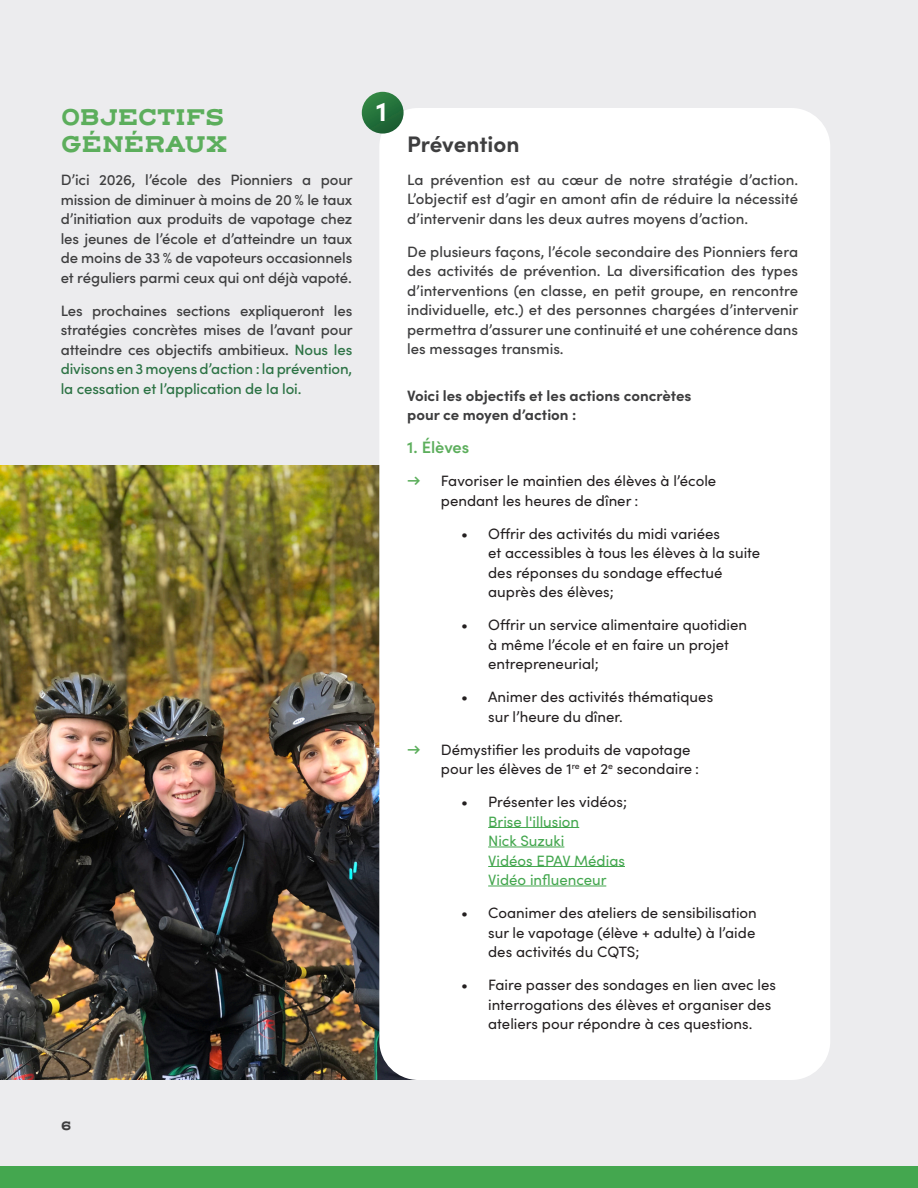
<style>
.page{position:relative;width:918px;height:1188px;background:#fff}
.page>*{position:absolute;margin:0;border:0;box-sizing:border-box;transform-origin:0 0}
.Texte_courant{font:700 27.3px "Sofia Pro";color:#fff}
.Titre{font:700 22.5px/27px "Henderson Slab Basic";letter-spacing:-.03em;color:#5cae5c}
.Sous-titre{font:700 22.5px "Sofia Pro";letter-spacing:-.005em;color:#3e3e3f}
.intertitre{font:600 16.5px "Sofia Pro";color:#5cae5c}
.Texte_courant-2{font:500 15px/19.5px "Sofia Pro";letter-spacing:-.01em;color:#3e3e3f;text-align:justify}
.t1{font:15px/19.5px "Sofia Pro";color:#231f20}
.t2{font:15px/19.5px "Sofia Pro";color:#44a74f}
.Texte_courant-3{font:700 15px/19.5px "Sofia Pro";color:#3e3e3f}
.t3{font:700 12px "Henderson Slab Basic";color:#3e3e3f}
.s1{color:#2d7345}
.s2{font-weight:700;color:#5cae5c}
.s3{color:#231f20}
</style>
<div class="page">
<div style="left:0;top:0;width:918px;height:1166px;background:#ececee"></div>
<img style="left:0;top:465px;width:412px;height:615px">
<div style="left:379px;top:108px;width:451px;height:972px;background:#fff;border-radius:39px"></div>
<hr style="left:488px;top:827px;width:91px;height:1px;background:#44a74f">
<hr style="left:488px;top:847px;width:76px;height:1px;background:#44a74f">
<hr style="left:488px;top:866px;width:137px;height:1px;background:#44a74f">
<hr style="left:488px;top:886px;width:118px;height:1px;background:#44a74f">
<svg style="left:362px;top:92px;width:42px;height:42px"></svg>
<div style="left:0;top:1166px;width:918px;height:22px;background:#44a74f"></div>
<p class="Titre" style="left:61px;top:105px;width:169px">OBJECTIFS<br>GÉNÉRAUX</p>
<p class="Texte_courant-2" style="left:61px;top:169px;width:294px">D’ici 2026, l’école des Pionniers a pour mission de diminuer à moins de 20 % le taux d’initiation aux produits de vapotage chez les jeunes de l’école et d’atteindre un taux de moins de 33 % de vapoteurs occasionnels et réguliers parmi ceux qui ont déjà vapoté.</p>
<p class="Texte_courant-2" style="left:61px;top:300px;width:293px">Les prochaines sections expliqueront les stratégies concrètes mises de l’avant pour atteindre ces objectifs ambitieux. <span class="s1">Nous les divisons en 3 moyens d’action : la prévention, la cessation et l’application de la loi.</span></p>
<p class="Texte_courant" style="left:376px;top:91px;width:12px">1</p>
<p class="Sous-titre" style="left:407px;top:126px;width:114px">Prévention</p>
<p class="Texte_courant-2" style="left:407px;top:169px;width:392px">La prévention est au cœur de notre stratégie d’action.<br>L’objectif est d’agir en amont afin de réduire la nécessité d’intervenir dans les deux autres moyens d’action.</p>
<p class="Texte_courant-2" style="left:407px;top:241px;width:393px">De plusieurs façons, l’école secondaire des Pionniers fera des activités de prévention. La diversification des types d’interventions (en classe, en petit groupe, en rencontre individuelle, etc.) et des personnes chargées d’intervenir permettra d’assurer une continuité et une cohérence dans les messages transmis.</p>
<p class="Texte_courant-3" style="left:407px;top:384px;width:286px">Voici les objectifs et les actions concrètes pour ce moyen d’action :</p>
<p class="intertitre" style="left:407px;top:435px;width:64px">1. Élèves</p>
<p class="t1" style="left:441px;top:470px;width:277px;text-indent:-34px"><span class="s2">→</span> Favoriser le maintien des élèves à l’école pendant les heures de dîner :</p>
<p class="t1" style="left:488px;top:523px;width:274px;text-indent:-27px">• Offrir des activités du midi variées<br>et accessibles à tous les élèves à la suite des réponses du sondage effectué auprès des élèves;</p>
<p class="t1" style="left:488px;top:614px;width:260px;text-indent:-27px">• Offrir un service alimentaire quotidien à même l’école et en faire un projet entrepreneurial;</p>
<p class="t1" style="left:488px;top:686px;width:227px;text-indent:-27px">• Animer des activités thématiques sur l’heure du dîner.</p>
<p class="t1" style="left:441px;top:739px;width:260px;text-indent:-34px"><span class="s2">→</span> Démystifier les produits de vapotage pour les élèves de 1<sup>re</sup> et 2<sup>e</sup> secondaire :</p>
<p class="t2" style="left:488px;top:791px;width:140px;text-indent:-27px"><span class="s3">• Présenter les vidéos;<br></span>Brise l'illusion<br>Nick Suzuki<br>Vidéos EPAV Médias<br>Vidéo influenceur</p>
<p class="t1" style="left:488px;top:902px;width:270px;text-align:justify;text-indent:-27px">• Coanimer des ateliers de sensibilisation sur le vapotage (élève + adulte) à l’aide des activités du CQTS;</p>
<p class="t1" style="left:488px;top:974px;width:289px;text-indent:-27px">• Faire passer des sondages en lien avec les interrogations des élèves et organiser des ateliers pour répondre à ces questions.</p>
<p class="t3" style="left:61px;top:1118px;width:12px">6</p>
</div>
